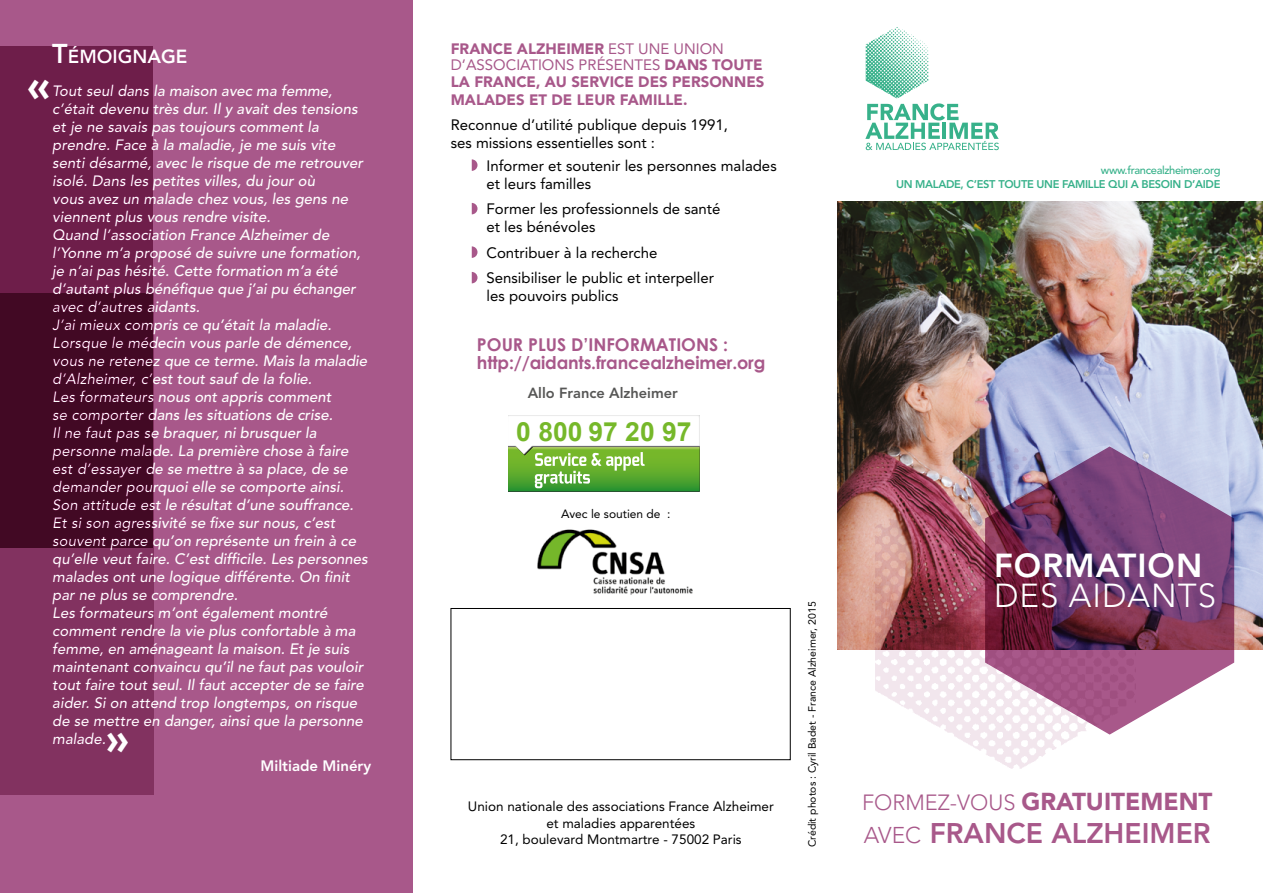
<style>
.page{position:relative;width:1263px;height:893px;background:#fff}
.page>*{position:absolute;margin:0;border:0;box-sizing:border-box;transform-origin:0 0}
.t1{font:900 42px "Avenir LT Std";color:#fff}
.t2{font:300 33px "Avenir LT Std";letter-spacing:.03em;color:#fff}
.t3{font:800 33px "Avenir LT Std";letter-spacing:.03em;color:#fff}
.t4{font:800 28.2px "Avenir LT Std";color:#a8588a}
.t5{font:700 26.4px "Arial";color:#76b82a}
.t6{font:900 24.3px "Avenir LT Std";color:#a8588a}
.t7{font:800 18.9px "Avenir LT Std";color:#fff}
.t8{font:700 17.7px/18px "Century Gothic";letter-spacing:-.01em;color:#a8588a}
.t9{font:italic 500 15px/18px "Avenir LT Std";color:#fff}
.t10{font:15px/18px "Avenir LT Std";color:#000}
.t11{font:900 15px/16.5px "Avenir LT Std";color:#a8588a}
.t12{font:800 15px "Avenir LT Std";color:#fff}
.t13{font:800 14.55px "Avenir LT Std";color:#575756}
.t14{font:13.5px/16.2px "Avenir LT Std";color:#000;text-align:center}
.t15{font:12px "Avenir LT Std";color:#000}
.t16{font:800 11.1px "Avenir LT Std";letter-spacing:-.03em;color:#37b18a}
.t17{font:500 11.1px "Avenir LT Std";letter-spacing:-.03em;color:#37b18a}
.t18{font:10.5px "Avenir LT Std";color:#000}
.s1{font-size:27px}
.s2{font-weight:400}
.s3{font-weight:300;font-size:21.9px}
.s4{font-weight:300;font-size:22.65px}
</style>
<div class="page">
<img style="left:838px;top:201px;width:425px;height:448px">
<div style="left:0;top:0;width:412px;height:893px;background:#a8588a"></div>
<svg style="left:472px;top:159px;width:5px;height:12px"></svg>
<svg style="left:472px;top:203px;width:5px;height:11px"></svg>
<svg style="left:472px;top:246px;width:5px;height:12px"></svg>
<svg style="left:472px;top:272px;width:5px;height:11px"></svg>
<img style="left:537px;top:529px;width:156px;height:66px">
<div style="left:451px;top:608px;width:340px;height:152px;border:1px solid #000"></div>
<svg style="left:865px;top:27px;width:134px;height:123px"></svg>
<img style="left:862px;top:426px;width:273px;height:343px">
<svg style="left:984px;top:446px;width:251px;height:289px;background:#926288"></svg>
<img style="left:508px;top:446px;width:192px;height:1px">
<svg style="left:508px;top:447px;width:192px;height:44px;background:#72b547"></svg>
<svg style="left:107px;top:733px;width:21px;height:19px"></svg>
<p class="t7" style="left:52px;top:45px;width:137px"><span class="s1">T</span>ÉMOIGNAGE</p>
<p class="t9" style="left:52px;top:82px;width:317px">Tout seul dans la maison avec ma femme, c’était devenu très dur. Il y avait des tensions et je ne savais pas toujours comment la prendre. Face à la maladie, je me suis vite senti désarmé, avec le risque de me retrouver isolé. Dans les petites villes, du jour où<br>vous avez un malade chez vous, les gens ne viennent plus vous rendre visite.<br>Quand l’association France Alzheimer de l’Yonne m’a proposé de suivre une formation, je n’ai pas hésité. Cette formation m’a été d’autant plus bénéfique que j’ai pu échanger avec d’autres aidants.<br>J’ai mieux compris ce qu’était la maladie.<br>Lorsque le médecin vous parle de démence, vous ne retenez que ce terme. Mais la maladie d’Alzheimer, c’est tout sauf de la folie.<br>Les formateurs nous ont appris comment<br>se comporter dans les situations de crise.<br>Il ne faut pas se braquer, ni brusquer la personne malade. La première chose à faire est d’essayer de se mettre à sa place, de se demander pourquoi elle se comporte ainsi.<br>Son attitude est le résultat d’une souffrance.<br>Et si son agressivité se fixe sur nous, c’est souvent parce qu’on représente un frein à ce qu’elle veut faire. C’est difficile. Les personnes malades ont une logique différente. On finit par ne plus se comprendre.<br>Les formateurs m’ont également montré comment rendre la vie plus confortable à ma femme, en aménageant la maison. Et je suis maintenant convaincu qu’il ne faut pas vouloir tout faire tout seul. Il faut accepter de se faire aider. Si on attend trop longtemps, on risque de se mettre en danger, ainsi que la personne malade.</p>
<p class="t12" style="left:261px;top:757px;width:112px">Miltiade Minéry</p>
<h1 class="t1" style="left:28px;top:60px;width:24px">«</h1>
<p class="t11" style="left:451px;top:40px;width:315px">FRANCE ALZHEIMER <span class="s2">EST UNE UNION<br>D’ASSOCIATIONS PRÉSENTES</span> DANS TOUTE<br>LA FRANCE, AU SERVICE DES PERSONNES</p>
<p class="t11" style="left:451px;top:91px;width:238px">MALADES ET DE LEUR FAMILLE.</p>
<p class="t10" style="left:451px;top:116px;width:279px">Reconnue d’utilité publique depuis 1991, ses missions essentielles sont :</p>
<p class="t10" style="left:486px;top:157px;width:292px">Informer et soutenir les personnes malades et leurs familles</p>
<p class="t10" style="left:486px;top:200px;width:236px">Former les professionnels de santé et les bénévoles</p>
<p class="t10" style="left:486px;top:240px;width:229px;line-height:25.5px">Contribuer à la recherche<br>Sensibiliser le public et interpeller</p>
<p class="t10" style="left:486px;top:287px;width:133px">les pouvoirs publics</p>
<p class="t8" style="left:477px;top:335px;width:290px">POUR PLUS D’INFORMATIONS : http://aidants.francealzheimer.org</p>
<p class="t13" style="left:528px;top:385px;width:152px">Allo France Alzheimer</p>
<h3 class="t5" style="left:516px;top:414px;width:177px">0 800 97 20 97</h3>
<p class="t15" style="left:561px;top:506px;width:111px">Avec le soutien de :</p>
<p class="t14" style="left:468px;top:799px;width:307px">Union nationale des associations France Alzheimer et maladies apparentées<br>21, boulevard Montmartre - 75002 Paris</p>
<p class="t18" style="left:806px;top:847px;width:247px;rotate:-90deg">Crédit photos : Cyril Badet - France Alzheimer, 2015</p>
<p class="t17" style="left:1101px;top:163px;width:121px">www.francealzheimer.org</p>
<p class="t16" style="left:896px;top:178px;width:326px">UN MALADE, C’EST TOUTE UNE FAMILLE QUI A BESOIN D’AIDE</p>
<h2 class="t3" style="left:994px;top:546px;width:210px">FORMATION</h2>
<h2 class="t2" style="left:994px;top:576px;width:224px">DES AIDANTS</h2>
<h3 class="t6" style="left:862px;top:787px;width:352px"><span class="s3">FORMEZ-VOUS</span> GRATUITEMENT</h3>
<h3 class="t4" style="left:864px;top:816px;width:348px"><span class="s4">AVEC</span> FRANCE ALZHEIMER</h3>
</div>
